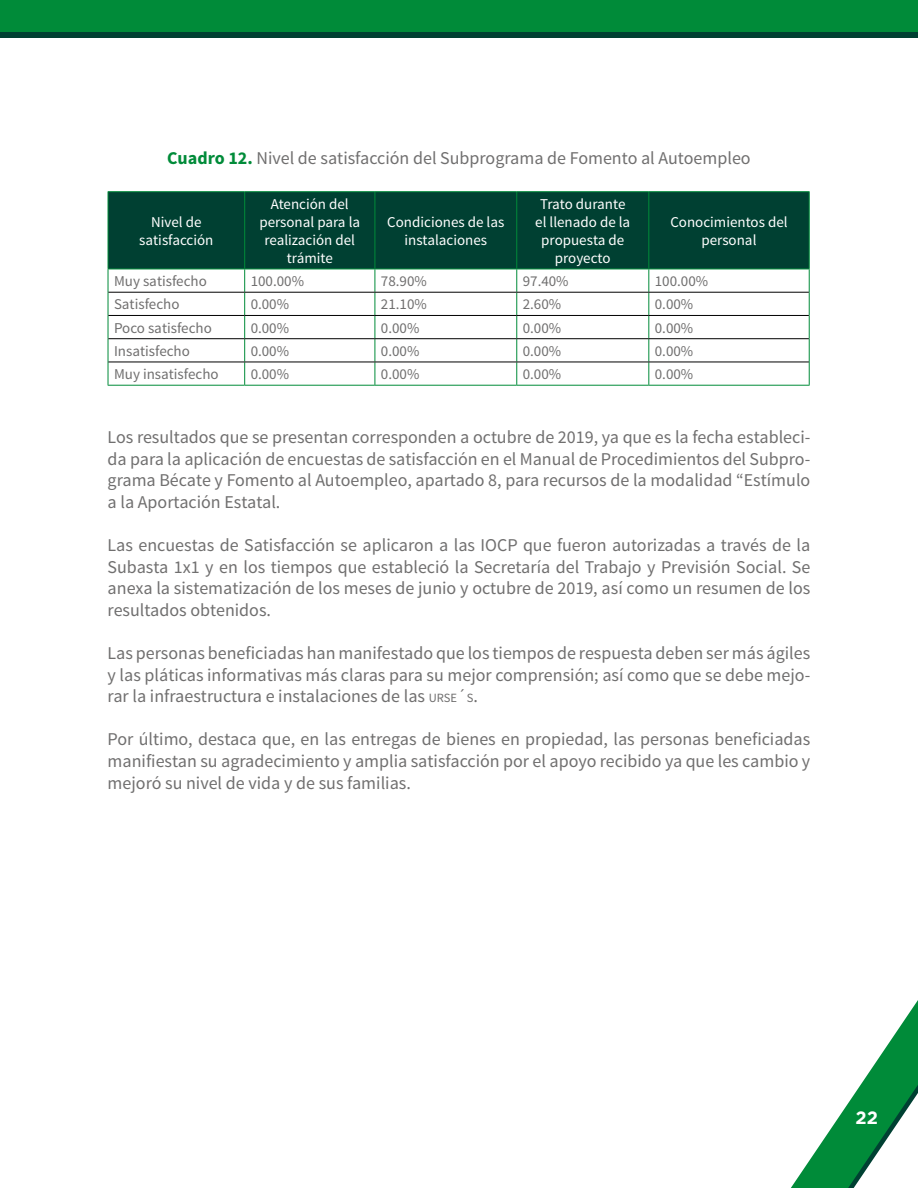
<style>
.page{position:relative;width:918px;height:1188px;background:#fff}
.page>*{position:absolute;margin:0;border:0;box-sizing:border-box;transform-origin:0 0}
.t1{font:18px/21.6px "Source Sans Pro";color:#706f6f;text-align:justify}
.t2{font:700 18px "Gotham";color:#fff}
.t3{font:15px "Source Sans Pro";color:#706f6f}
.t4{font:15px/18px "Source Sans Pro";color:#fff;text-align:center}
.s1{font-weight:700;color:#008b39}
.s2{font-size:12.6px}
.s3{font-style:inherit}
</style>
<div class="page">
<svg style="left:791px;top:1000px;width:127px;height:188px"></svg>
<div style="left:0;top:0;width:918px;height:35px;background:#008b39"></div>
<div style="left:0;top:32px;width:918px;height:5px;background:#004032"></div>
<div style="left:109px;top:192px;width:700px;height:77px;background:#004032"></div>
<hr style="left:108px;top:191px;width:137px;height:1px;background:#008b39">
<hr style="left:108px;top:192px;width:1px;height:77px;background:#008b39">
<hr style="left:245px;top:191px;width:130px;height:1px;background:#008b39">
<hr style="left:244px;top:192px;width:1px;height:77px;background:#008b39">
<hr style="left:375px;top:191px;width:142px;height:1px;background:#008b39">
<hr style="left:375px;top:192px;width:1px;height:77px;background:#008b39">
<hr style="left:517px;top:191px;width:132px;height:1px;background:#008b39">
<hr style="left:516px;top:192px;width:1px;height:77px;background:#008b39">
<hr style="left:649px;top:191px;width:161px;height:1px;background:#008b39">
<hr style="left:648px;top:192px;width:1px;height:77px;background:#008b39">
<hr style="left:809px;top:192px;width:1px;height:77px;background:#008b39">
<hr style="left:108px;top:269px;width:137px;height:1px;background:#008b39">
<hr style="left:245px;top:269px;width:130px;height:1px;background:#008b39">
<hr style="left:375px;top:269px;width:142px;height:1px;background:#008b39">
<hr style="left:517px;top:269px;width:132px;height:1px;background:#008b39">
<hr style="left:649px;top:269px;width:161px;height:1px;background:#008b39">
<svg style="left:108px;top:269px;width:1px;height:116px"></svg>
<svg style="left:244px;top:269px;width:1px;height:116px"></svg>
<svg style="left:375px;top:269px;width:1px;height:116px"></svg>
<svg style="left:516px;top:269px;width:1px;height:116px"></svg>
<svg style="left:648px;top:269px;width:1px;height:116px"></svg>
<svg style="left:809px;top:269px;width:1px;height:116px"></svg>
<hr style="left:108px;top:385px;width:137px;height:1px;background:#008b39">
<hr style="left:245px;top:385px;width:130px;height:1px;background:#008b39">
<hr style="left:375px;top:385px;width:142px;height:1px;background:#008b39">
<hr style="left:517px;top:385px;width:132px;height:1px;background:#008b39">
<hr style="left:649px;top:385px;width:161px;height:1px;background:#008b39">
<hr style="left:108px;top:292px;width:137px;height:1px;background:#000">
<hr style="left:245px;top:292px;width:130px;height:1px;background:#000">
<hr style="left:375px;top:292px;width:142px;height:1px;background:#000">
<hr style="left:517px;top:292px;width:132px;height:1px;background:#000">
<hr style="left:649px;top:292px;width:160px;height:1px;background:#000">
<hr style="left:108px;top:315px;width:137px;height:1px;background:#000">
<hr style="left:245px;top:315px;width:130px;height:1px;background:#000">
<hr style="left:375px;top:315px;width:142px;height:1px;background:#000">
<hr style="left:517px;top:315px;width:132px;height:1px;background:#000">
<hr style="left:649px;top:315px;width:160px;height:1px;background:#000">
<hr style="left:108px;top:338px;width:137px;height:1px;background:#000">
<hr style="left:245px;top:338px;width:130px;height:1px;background:#000">
<hr style="left:375px;top:338px;width:142px;height:1px;background:#000">
<hr style="left:517px;top:338px;width:132px;height:1px;background:#000">
<hr style="left:649px;top:338px;width:160px;height:1px;background:#000">
<hr style="left:108px;top:362px;width:137px;height:1px;background:#000">
<hr style="left:245px;top:362px;width:130px;height:1px;background:#000">
<hr style="left:375px;top:362px;width:142px;height:1px;background:#000">
<hr style="left:517px;top:362px;width:132px;height:1px;background:#000">
<hr style="left:649px;top:362px;width:160px;height:1px;background:#000">
<p class="t1" style="left:167px;top:148px;width:585px"><span class="s1">Cuadro 12.</span> Nivel de satisfacción del Subprograma de Fomento al Autoempleo</p>
<p class="t4" style="left:139px;top:213px;width:76px">Nivel de satisfacción</p>
<p class="t4" style="left:259px;top:195px;width:102px">Atención del personal para la realización del trámite</p>
<p class="t4" style="left:387px;top:213px;width:119px">Condiciones de las instalaciones</p>
<p class="t4" style="left:535px;top:195px;width:97px">Trato durante el llenado de la propuesta de proyecto</p>
<p class="t4" style="left:670px;top:213px;width:119px">Conocimientos del personal</p>
<p class="t3" style="left:114px;top:272px;width:94px">Muy satisfecho</p>
<p class="t3" style="left:251px;top:272px;width:55px">100.00%</p>
<p class="t3" style="left:381px;top:272px;width:47px">78.90%</p>
<p class="t3" style="left:523px;top:272px;width:47px">97.40%</p>
<p class="t3" style="left:655px;top:272px;width:55px">100.00%</p>
<p class="t3" style="left:114px;top:295px;width:67px">Satisfecho</p>
<p class="t3" style="left:251px;top:295px;width:40px">0.00%</p>
<p class="t3" style="left:381px;top:295px;width:47px">21.10%</p>
<p class="t3" style="left:523px;top:295px;width:40px">2.60%</p>
<p class="t3" style="left:655px;top:295px;width:40px">0.00%</p>
<p class="t3" style="left:114px;top:318px;width:99px">Poco satisfecho</p>
<p class="t3" style="left:251px;top:318px;width:40px">0.00%</p>
<p class="t3" style="left:381px;top:318px;width:40px">0.00%</p>
<p class="t3" style="left:523px;top:318px;width:40px">0.00%</p>
<p class="t3" style="left:655px;top:318px;width:40px">0.00%</p>
<p class="t3" style="left:114px;top:342px;width:77px">Insatisfecho</p>
<p class="t3" style="left:251px;top:342px;width:40px">0.00%</p>
<p class="t3" style="left:381px;top:342px;width:40px">0.00%</p>
<p class="t3" style="left:523px;top:342px;width:40px">0.00%</p>
<p class="t3" style="left:655px;top:342px;width:40px">0.00%</p>
<p class="t3" style="left:114px;top:365px;width:106px">Muy insatisfecho</p>
<p class="t3" style="left:251px;top:365px;width:40px">0.00%</p>
<p class="t3" style="left:381px;top:365px;width:40px">0.00%</p>
<p class="t3" style="left:523px;top:365px;width:40px">0.00%</p>
<p class="t3" style="left:655px;top:365px;width:40px">0.00%</p>
<p class="t1" style="left:108px;top:426px;width:704px">Los resultados que se presentan corresponden a octubre de 2019, ya que es la fecha estableci&shy;da para la aplicación de encuestas de satisfacción en el Manual de Procedimientos del Subpro&shy;grama Bécate y Fomento al Autoempleo, apartado 8, para recursos de la modalidad “Estímulo a la Aportación Estatal.</p>
<p class="t1" style="left:108px;top:534px;width:704px">Las encuestas de Satisfacción se aplicaron a las IOCP que fueron autorizadas a través de la Subasta 1x1 y en los tiempos que estableció la Secretaría del Trabajo y Previsión Social. Se anexa la sistematización de los meses de junio y octubre de 2019, así como un resumen de los resultados obtenidos.</p>
<p class="t1" style="left:108px;top:642px;width:704px">Las personas beneficiadas han manifestado que los tiempos de respuesta deben ser más ágiles y las pláticas informativas más claras para su mejor comprensión; así como que se debe mejo&shy;rar la infraestructura e instalaciones de las <span class="s2">URSE</span><span class="s3">´</span><span class="s2">S</span>.</p>
<p class="t1" style="left:108px;top:729px;width:704px">Por último, destaca que, en las entregas de bienes en propiedad, las personas beneficiadas manifiestan su agradecimiento y amplia satisfacción por el apoyo recibido ya que les cambio y mejoró su nivel de vida y de sus familias.</p>
<p class="t2" style="left:856px;top:1107px;width:24px">22</p>
</div>
